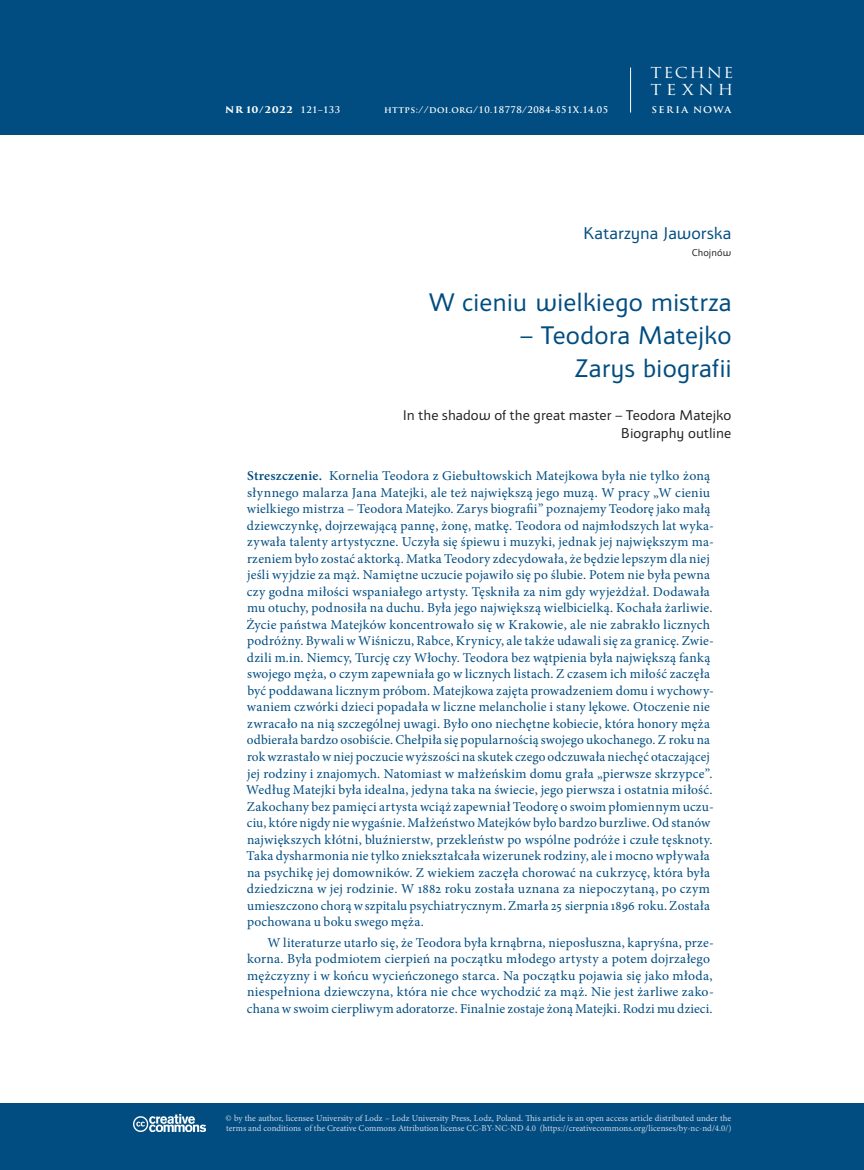
<style>
.page{position:relative;width:864px;height:1170px;background:#fff}
.page>*{position:absolute;margin:0;border:0;box-sizing:border-box;transform-origin:0 0}
.t1{font:27px/33px "Apolonia Nova OT";letter-spacing:.005em;color:#014d81;text-align:right}
.t2{font:18px "Apolonia Nova OT";letter-spacing:.005em;color:#014d81}
.t3{font:15px/18px "Apolonia Nova OT";color:#231f20;text-align:right}
.t4{font:14.7px/16.8px "Trajan Pro";letter-spacing:.115em;color:#fff;scale:1.1 1}
.t5{font:13.5px/16.5px "Minion Pro";letter-spacing:.015em;color:#014d81}
.t6{font:10.5px "Apolonia Nova OT";letter-spacing:.015em;color:#231f20}
.t7{font:9px/9.8px "Minion Pro";letter-spacing:.005em;color:#d0d5e3}
.t8{font:700 9px "Trajan Pro";letter-spacing:.05em;color:#fff}
.t9{font:700 9px "Trajan Pro 3";letter-spacing:.08em;color:#fff;scale:1.08 1}
.t10{font:700 9px "Trajan Pro";letter-spacing:.16em;color:#fff;scale:1.08 1}
.s1{font-weight:600}
</style>
<div class="page">
<div style="left:0;top:0;width:863px;height:135px;background:#014d81"></div>
<hr style="left:630px;top:68px;width:1px;height:45px;background:#fff">
<div style="left:0;top:1103px;width:863px;height:66px;background:#014d81"></div>
<img style="left:134px;top:1114px;width:72px;height:17px">
<p class="t4" style="left:650px;top:64px;width:77px">TECHNE<br>TEXNH</p>
<p class="t9" style="left:225px;top:103px;width:64px">NR 10/2022</p>
<p class="t10" style="left:651px;top:104px;width:76px">SERIA NOWA</p>
<p class="t8" style="left:300px;top:104px;width:41px">121–133</p>
<p class="t8" style="left:384px;top:104px;width:225px">https://doi.org/10.18778/2084-851X.14.05</p>
<h2 class="t2" style="left:583px;top:222px;width:150px">Katarzyna Jaworska</h2>
<p class="t6" style="left:691px;top:247px;width:41px">Chojnów</p>
<h1 class="t1" style="left:429px;top:285px;width:304px">W cieniu wielkiego mistrza</h1>
<h1 class="t1" style="left:519px;top:318px;width:213px">– Teodora Matejko<br>Zarys biografii</h1>
<p class="t3" style="left:402px;top:406px;width:330px">In the shadow of the great master – Teodora Matejko<br>Biography outline</p>
<p class="t5" style="left:246px;top:468px;width:469px"><span class="s1">Streszczenie.</span> Kornelia Teodora z Giebułtowskich Matejkowa była nie tylko żoną słynnego malarza Jana Matejki, ale też największą jego muzą. W pracy „W cieniu wielkiego mistrza – Teodora Matejko. Zarys biografii” poznajemy Teodorę jako małą dziewczynkę, dojrzewającą pannę, żonę, matkę. Teodora od najmłodszych lat wyka&shy;zywała talenty artystyczne. Uczyła się śpiewu i muzyki, jednak jej największym ma&shy;rzeniem było zostać aktorką. Matka Teodory zdecydowała, że będzie lepszym dla niej jeśli wyjdzie za mąż. Namiętne uczucie pojawiło się po ślubie. Potem nie była pewna czy godna miłości wspaniałego artysty. Tęskniła za nim gdy wyjeżdżał. Dodawała mu otuchy, podnosiła na duchu. Była jego największą wielbicielką. Kochała żarliwie.<br>Życie państwa Matejków koncentrowało się w Krakowie, ale nie zabrakło licznych podróżny. Bywali w Wiśniczu, Rabce, Krynicy, ale także udawali się za granicę. Zwie&shy;dzili m.in. Niemcy, Turcję czy Włochy. Teodora bez wątpienia była największą fanką swojego męża, o czym zapewniała go w licznych listach. Z czasem ich miłość zaczęła być poddawana licznym próbom. Matejkowa zajęta prowadzeniem domu i wychowy&shy;waniem czwórki dzieci popadała w liczne melancholie i stany lękowe. Otoczenie nie zwracało na nią szczególnej uwagi. Było ono niechętne kobiecie, która honory męża odbierała bardzo osobiście. Chełpiła się popularnością swojego ukochanego. Z roku na rok wzrastało w niej poczucie wyższości na skutek czego odczuwała niechęć otaczającej jej rodziny i znajomych. Natomiast w małżeńskim domu grała „pierwsze skrzypce”.<br>Według Matejki była idealna, jedyna taka na świecie, jego pierwsza i ostatnia miłość.<br>Zakochany bez pamięci artysta wciąż zapewniał Teodorę o swoim płomiennym uczu&shy;ciu, które nigdy nie wygaśnie. Małżeństwo Matejków było bardzo burzliwe. Od stanów największych kłótni, bluźnierstw, przekleństw po wspólne podróże i czułe tęsknoty.<br>Taka dysharmonia nie tylko zniekształcała wizerunek rodziny, ale i mocno wpływała na psychikę jej domowników. Z wiekiem zaczęła chorować na cukrzycę, która była dziedziczna w jej rodzinie. W 1882 roku została uznana za niepoczytaną, po czym umieszczono chorą w szpitalu psychiatrycznym. Zmarła 25 sierpnia 1896 roku. Została pochowana u boku swego męża.</p>
<p class="t5" style="left:247px;top:934px;width:468px;text-indent:20px">W literaturze utarło się, że Teodora była krnąbrna, nieposłuszna, kapryśna, prze&shy;korna. Była podmiotem cierpień na początku młodego artysty a potem dojrzałego mężczyzny i w końcu wycieńczonego starca. Na początku pojawia się jako młoda, niespełniona dziewczyna, która nie chce wychodzić za mąż. Nie jest żarliwe zako&shy;chana w swoim cierpliwym adoratorze. Finalnie zostaje żoną Matejki. Rodzi mu dzieci.</p>
<p class="t7" style="left:225px;top:1113px;width:507px">© by the author, licensee University of Lodz – Lodz University Press, Lodz, Poland. This article is an open access article distributed under the terms and conditions of the Creative Commons Attribution license CC-BY-NC-ND 4.0 (https://creativecommons.org/licenses/by-nc-nd/4.0/)</p>
</div>
